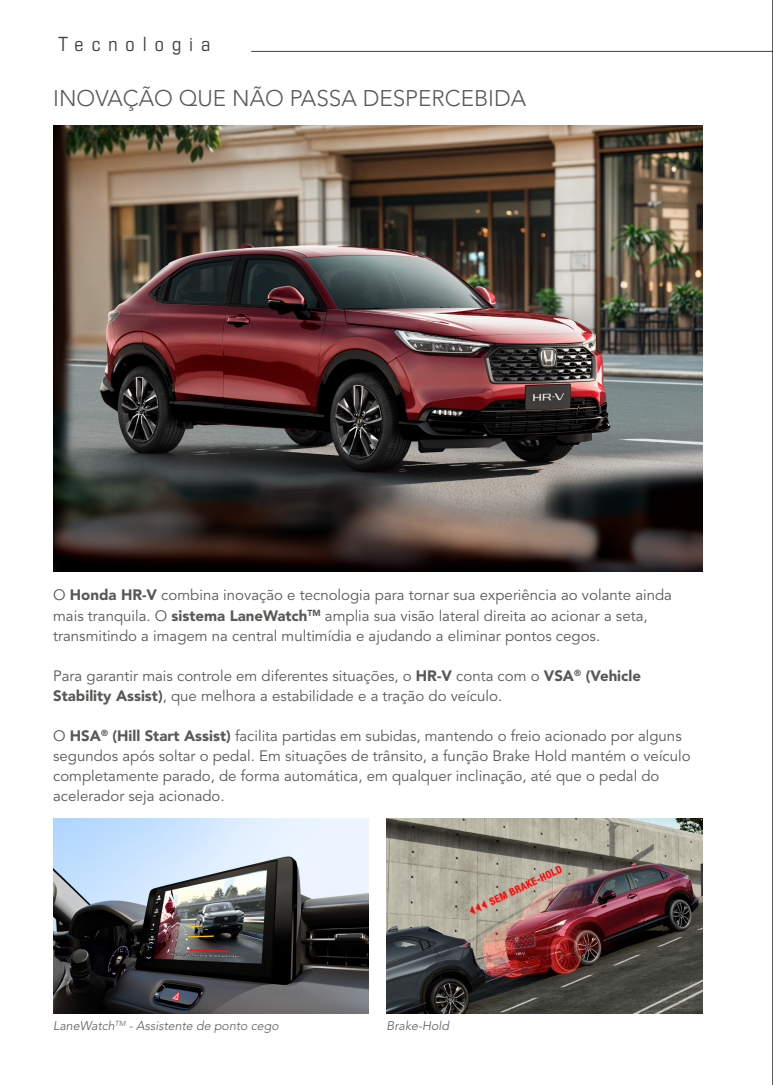
<style>
.page{position:relative;width:773px;height:1085px;background:#fff}
.page>*{position:absolute;margin:0;border:0;box-sizing:border-box;transform-origin:0 0}
.t1{font:300 22.5px "Avenir LT Std";color:#585953}
.t2{font:21.25px "Eurostile Con";letter-spacing:.375em;color:#414042}
.t3{font:15px/20px "Avenir LT Std";color:#58595b}
.t4{font:italic 300 12.5px "Avenir LT Std";color:#595a5c}
.s1{font-weight:900;color:#585953}
</style>
<div class="page">
<hr style="left:251px;top:51px;width:521px;height:1px;background:#414042">
<img style="left:386px;top:818px;width:316px;height:195px">
<img style="left:53px;top:818px;width:316px;height:195px">
<img style="left:53px;top:125px;width:649px;height:447px">
<hr style="left:772px;top:0;width:1px;height:1084px;background:#000">
<h2 class="t2" style="left:58px;top:30px;width:153px">Tecnologia</h2>
<h1 class="t1" style="left:53px;top:85px;width:474px">INOVAÇÃO QUE NÃO PASSA DESPERCEBIDA</h1>
<p class="t3" style="left:53px;top:585px;width:620px">O <span class="s1">Honda HR-V</span> combina inovação e tecnologia para tornar sua experiência ao volante ainda mais tranquila. O <span class="s1">sistema LaneWatch</span><sup>TM</sup> amplia sua visão lateral direita ao acionar a seta, transmitindo a imagem na central multimídia e ajudando a eliminar pontos cegos.</p>
<p class="t3" style="left:53px;top:665px;width:589px">Para garantir mais controle em diferentes situações, o <span class="s1">HR-V</span> conta com o <span class="s1">VSA</span><sup>®</sup> <span class="s1">(Vehicle<br>Stability Assist)</span>, que melhora a estabilidade e a tração do veículo.</p>
<p class="t3" style="left:53px;top:725px;width:639px">O <span class="s1">HSA</span><sup>®</sup> <span class="s1">(Hill Start Assist)</span> facilita partidas em subidas, mantendo o freio acionado por alguns segundos após soltar o pedal. Em situações de trânsito, a função Brake Hold mantém o veículo completamente parado, de forma automática, em qualquer inclinação, até que o pedal do acelerador seja acionado.</p>
<p class="t4" style="left:53px;top:1018px;width:227px">LaneWatch<sup>TM</sup> - Assistente de ponto cego</p>
<p class="t4" style="left:386px;top:1018px;width:64px">Brake-Hold</p>
</div>
